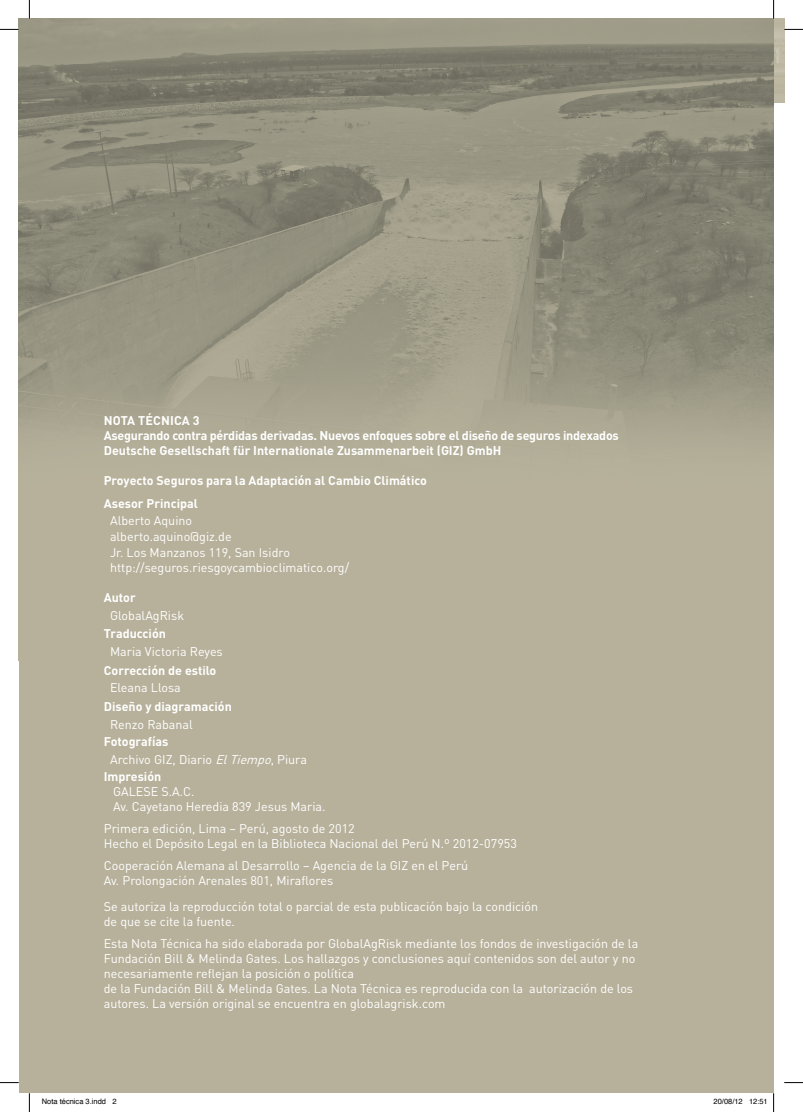
<style>
.page{position:relative;width:803px;height:1112px;background:#fff}
.page>*{position:absolute;margin:0;border:0;box-sizing:border-box;transform-origin:0 0}
.t1{font:12.5px/15px "DIN Pro";color:#fff}
.t2{font:700 12.5px/15px "DIN Pro";color:#fff}
.t3{font:7.5px "Helvetica";color:#000}
.s1{font-style:italic}
</style>
<div class="page">
<img style="left:773px;top:19px;width:11px;height:83px">
<div style="left:19px;top:19px;width:754px;height:1073px;background:#b7b19b"></div>
<img style="left:19px;top:19px;width:754px;height:419px">
<svg style="left:0;top:29px;width:19px;height:1px"></svg>
<svg style="left:784px;top:29px;width:19px;height:1px"></svg>
<svg style="left:0;top:1082px;width:19px;height:1px"></svg>
<svg style="left:784px;top:1082px;width:19px;height:1px"></svg>
<svg style="left:29px;top:0;width:1px;height:19px"></svg>
<svg style="left:29px;top:1092px;width:1px;height:19px"></svg>
<svg style="left:773px;top:0;width:1px;height:19px"></svg>
<svg style="left:773px;top:1092px;width:1px;height:19px"></svg>
<p class="t2" style="left:104px;top:412px;width:516px">Nota Técn ica 3<br>Asegurando contra pérdidas derivadas. Nuevos enfoques sobre el diseño de seguros indexados<br>Deutsche Gesellschaft für I nternationale Zusammenarbeit (GIZ) GmbH</p>
<p class="t2" style="left:104px;top:467px;width:325px;line-height:23.8px">Proyecto Seguros para la Adaptación al Cambio Climático<br>Asesor Principal</p>
<p class="t1" style="left:110px;top:511px;width:181px;line-height:16.2px">Alberto Aquino alberto.aquino@giz.de<br>Jr. Los Manzanos 119, San Isidro</p>
<p class="t1" style="left:110px;top:559px;width:241px">http://seguros.riesgoycambioclimatico.org/</p>
<p class="t2" style="left:104px;top:589px;width:33px">Autor</p>
<p class="t1" style="left:110px;top:607px;width:75px">GlobalAgRisk</p>
<p class="t2" style="left:104px;top:625px;width:64px">Traducción</p>
<p class="t1" style="left:110px;top:643px;width:114px">Maria Victoria Reyes</p>
<p class="t2" style="left:104px;top:662px;width:114px">Corrección de estilo</p>
<p class="t1" style="left:110px;top:679px;width:72px">Eleana Llosa</p>
<p class="t2" style="left:104px;top:698px;width:130px">Diseño y diagramación</p>
<p class="t1" style="left:110px;top:715px;width:84px">Renzo Rabanal</p>
<p class="t2" style="left:104px;top:733px;width:66px">Fotografías</p>
<p class="t1" style="left:110px;top:750px;width:198px">Archivo GIZ, Diario <span class="s1">ElTiempo</span>, Piura</p>
<p class="t2" style="left:104px;top:768px;width:59px">I mpresión</p>
<p class="t1" style="left:113px;top:783px;width:214px">GALESE S.A.C.<br>Av. Cayetano Heredia 839 Jesus Maria.</p>
<p class="t1" style="left:104px;top:820px;width:415px">Primera edición, Lima – Perú, agosto de 2012<br>Hecho el Depósito Legal en la Biblioteca Nacional del Perú N.º 2012-07953</p>
<p class="t1" style="left:104px;top:857px;width:366px">Cooperación Alemana al Desarrollo – Agencia de la GIZ en el Perú<br>Av. Prolongación Arenales 801, Miraflores</p>
<p class="t1" style="left:104px;top:898px;width:436px">Se autoriza la reproducción total o parcial de esta publicación bajo la condición de que se cite la fuente.</p>
<p class="t1" style="left:104px;top:935px;width:536px">Esta Nota Técnica ha sido elaborada por GlobalAgRisk mediante los fondos de investigación de la Fundación Bill &amp; Melinda Gates. Los hallazgos y conclusiones aquí contenidos son del autor y no necesariamente reflejan la posición o política<br>de la Fundación Bill &amp; Melinda Gates. La Nota Técnica es reproducida con la autorización de los autores. La versión original se encuentra en globalagrisk.com</p>
<p class="t3" style="left:42px;top:1095px;width:76px">Nota técnica 3.indd 2</p>
<p class="t3" style="left:713px;top:1095px;width:56px">20/08/12 12:51</p>
</div>
